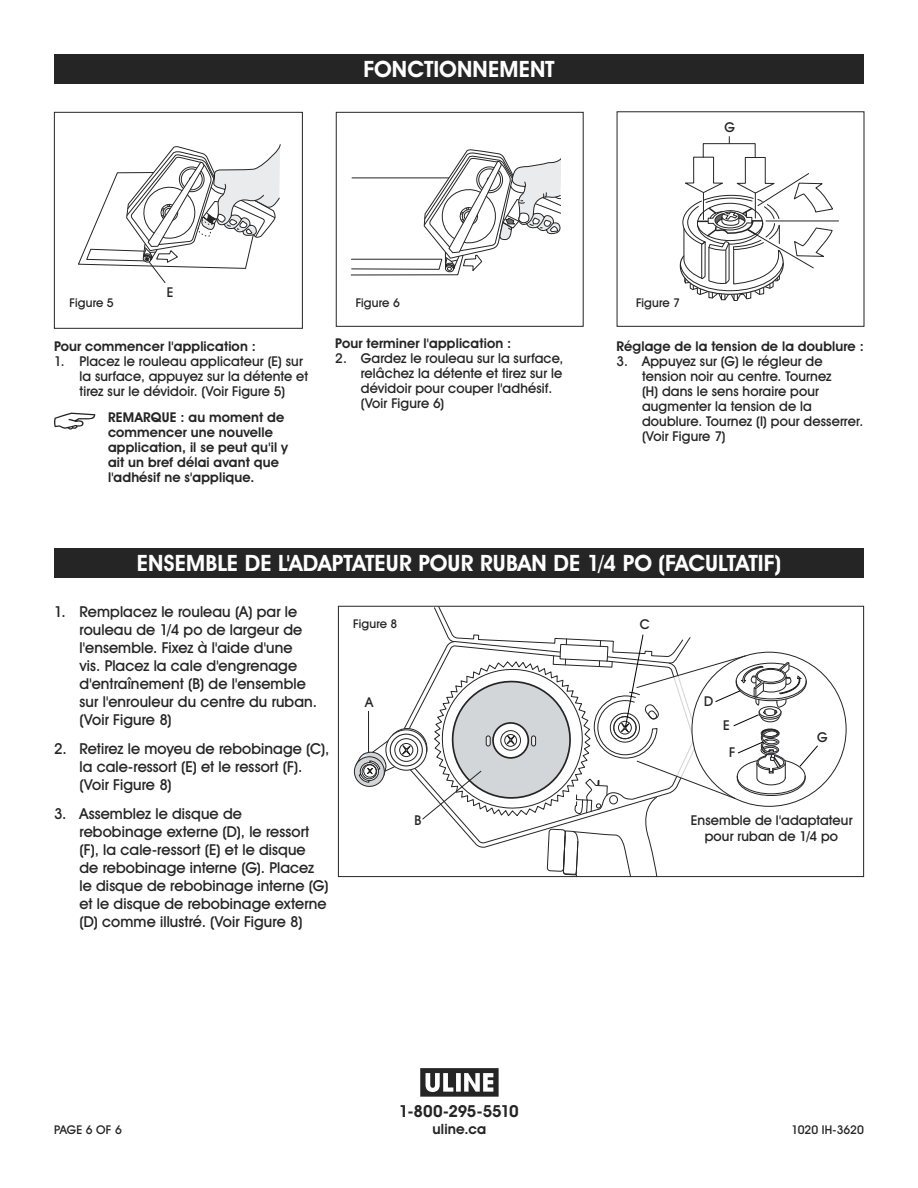
<style>
.page{position:relative;width:918px;height:1188px;background:#fff}
.page>*{position:absolute;margin:0;border:0;box-sizing:border-box;transform-origin:0 0}
.t1{font:700 22.5px "Uline Two Knine";letter-spacing:.005em;color:#fff}
.t2{font:700 16.5px "Uline Two Knine";letter-spacing:-.015em;color:#252525}
.t3{font:15px/18px "Uline Two Knine";letter-spacing:.005em;color:#252525}
.t4{font:700 14.25px "Uline Two Knine";letter-spacing:.01em;color:#252525}
.t5{font:13.5px/15px "Uline Two Knine";letter-spacing:.01em;color:#252525}
.t6{font:700 13.5px/15px "Uline Two Knine";letter-spacing:.01em;color:#252525}
.t7{font:12px "Uline Two Knine";letter-spacing:.005em;color:#252525}
</style>
<div class="page">
<div style="left:54px;top:548px;width:810px;height:30px;background:#252525"></div>
<svg style="left:54px;top:413px;width:41px;height:17px"></svg>
<div style="left:354px;top:756px;width:31px;height:31px;border:1px solid #252525;border-radius:50%"></div>
<svg style="left:355px;top:608px;width:464px;height:267px"></svg>
<div style="left:338px;top:606px;width:526px;height:271px;border:1px solid #252525"></div>
<div style="left:54px;top:54px;width:810px;height:30px;background:#252525"></div>
<svg style="left:78px;top:144px;width:203px;height:139px"></svg>
<div style="left:54px;top:112px;width:249px;height:217px;border:1px solid #252525"></div>
<svg style="left:350px;top:150px;width:211px;height:126px"></svg>
<div style="left:336px;top:112px;width:248px;height:215px;border:1px solid #252525"></div>
<hr style="left:766px;top:221px;width:73px;height:1px;background:#252525">
<svg style="left:680px;top:156px;width:153px;height:145px"></svg>
<hr style="left:725px;top:250px;width:1px;height:33px;background:#252525">
<div style="left:703px;top:143px;width:52px;height:15px;border:1px solid #252525"></div>
<div style="left:617px;top:111px;width:247px;height:216px;border:1px solid #252525"></div>
<svg style="left:420px;top:1068px;width:79px;height:29px"></svg>
<h1 class="t1" style="left:364px;top:56px;width:193px">FONCTIONNEMENT</h1>
<p class="t5" style="left:725px;top:119px;width:12px">G</p>
<p class="t5" style="left:167px;top:284px;width:8px">E</p>
<p class="t7" style="left:70px;top:295px;width:46px">Figure 5</p>
<p class="t7" style="left:356px;top:295px;width:46px">Figure 6</p>
<p class="t7" style="left:636px;top:295px;width:46px">Figure 7</p>
<p class="t6" style="left:54px;top:339px;width:203px">Pour commencer l'application :</p>
<p class="t5" style="left:80px;top:354px;width:230px;text-indent:-26px">1. Placez le rouleau applicateur (E) sur la surface, appuyez sur la détente et tirez sur le dévidoir. (Voir Figure 5)</p>
<p class="t6" style="left:108px;top:410px;width:182px">REMARQUE : au moment de commencer une nouvelle application, il se peut qu'il y ait un bref délai avant que l'adhésif ne s'applique.</p>
<p class="t6" style="left:335px;top:336px;width:178px">Pour terminer l'application :</p>
<p class="t5" style="left:361px;top:351px;width:204px;text-indent:-26px">2. Gardez le rouleau sur la surface, relâchez la détente et tirez sur le dévidoir pour couper l'adhésif. (Voir Figure 6)</p>
<p class="t6" style="left:617px;top:339px;width:249px">Réglage de la tension de la doublure :</p>
<p class="t5" style="left:642px;top:354px;width:223px;text-indent:-26px">3. Appuyez sur (G) le régleur de tension noir au centre. Tournez<br>(H) dans le sens horaire pour augmenter la tension de la doublure. Tournez (I) pour desserrer. (Voir Figure 7)</p>
<h1 class="t1" style="left:137px;top:549px;width:646px">ENSEMBLE DE L'ADAPTATEUR POUR RUBAN DE 1/4 PO (FACULTATIF)</h1>
<p class="t3" style="left:80px;top:603px;width:239px;text-indent:-26px">1. Remplacez le rouleau (A) par le rouleau de 1/4 po de largeur de l'ensemble. Fixez à l'aide d'une vis. Placez la cale d'engrenage d'entraînement (B) de l'ensemble sur l'enrouleur du centre du ruban. (Voir Figure 8)</p>
<p class="t3" style="left:80px;top:740px;width:252px;text-indent:-26px">2. Retirez le moyeu de rebobinage (C), la cale-ressort (E) et le ressort (F). (Voir Figure 8)</p>
<p class="t3" style="left:80px;top:805px;width:251px;text-indent:-26px">3. Assemblez le disque de<br>rebobinage externe (D), le ressort (F), la cale-ressort (E) et le disque<br>de rebobinage interne (G). Placez le disque de rebobinage interne (G) et le disque de rebobinage externe (D) comme illustré. (Voir Figure 8)</p>
<p class="t7" style="left:353px;top:616px;width:46px">Figure 8</p>
<p class="t5" style="left:640px;top:617px;width:12px">C</p>
<p class="t5" style="left:704px;top:694px;width:11px">D</p>
<p class="t5" style="left:365px;top:694px;width:10px">A</p>
<p class="t5" style="left:723px;top:711px;width:14px;line-height:27px;text-align:center">E<br>F</p>
<p class="t5" style="left:817px;top:729px;width:12px">G</p>
<p class="t5" style="left:415px;top:812px;width:8px">B</p>
<p class="t5" style="left:691px;top:812px;width:163px;line-height:16.2px;text-align:center">Ensemble de l'adaptateur pour ruban de 1/4 po</p>
<p class="t2" style="left:399px;top:1101px;width:121px">1-800-295-5510</p>
<p class="t4" style="left:433px;top:1120px;width:55px">uline.ca</p>
<p class="t7" style="left:54px;top:1122px;width:69px">PAGE 6 OF 6</p>
<p class="t7" style="left:791px;top:1122px;width:74px">1020 IH-3620</p>
</div>
